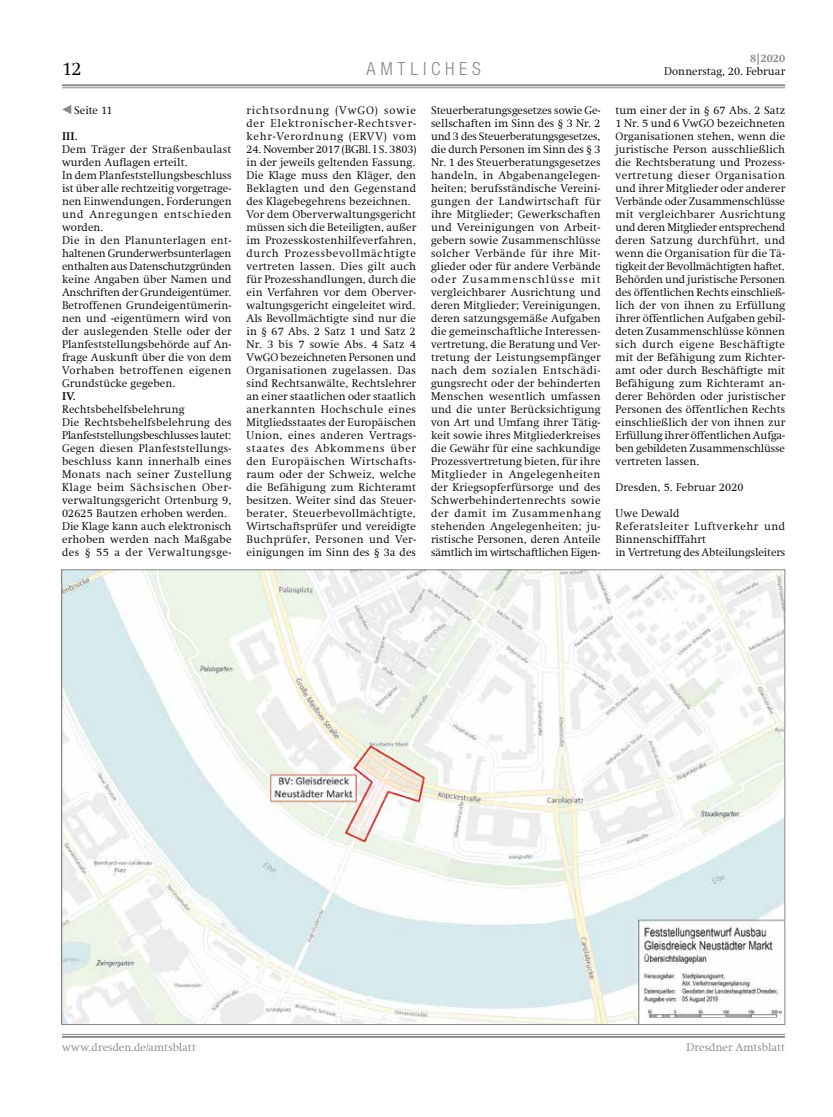
<style>
.page{position:relative;width:833px;height:1117px;background:#fff}
.page>*{position:absolute;margin:0;border:0;box-sizing:border-box;transform-origin:0 0}
.t1{font:300 18.75px "Swift Com";color:#000}
.t2{font:300 condensed 18.12px "Helvetica Neue";letter-spacing:.265em;color:#87888a}
.Fliesstext{font:300 11.25px/13px "Swift Com";letter-spacing:.01em;color:#000;text-align:justify}
.Fliesstext-2{font:300 11.25px/13px "Swift Com";letter-spacing:-.015em;color:#000}
.Fliesstext-3{font:300 11.25px/13px "Swift Com";letter-spacing:.045em;color:#000}
.t3{font:300 11.25px "Swift Com";letter-spacing:.005em;color:#87888a}
.Fliesstext-4{font:700 11.25px "Swift Com";color:#000}
.t4{font:700 11.25px "Swift Com";color:#87888a}
</style>
<div class="page">
<hr style="left:62px;top:87px;width:723px;height:1px;background:#87888a">
<hr style="left:62px;top:84px;width:723px;height:2px;background:#87888a">
<hr style="left:62px;top:1033px;width:723px;height:1px;background:#87888a">
<hr style="left:62px;top:1035px;width:723px;height:2px;background:#87888a">
<img style="left:63px;top:571px;width:720px;height:451px">
<svg style="left:62px;top:105px;width:9px;height:9px"></svg>
<h1 class="t1" style="left:62px;top:58px;width:21px">12</h1>
<h2 class="t2" style="left:366px;top:58px;width:116px">AMTLICHES</h2>
<p class="t4" style="left:750px;top:52px;width:36px">8|2020</p>
<p class="Fliesstext" style="left:664px;top:65px;width:122px">Donnerstag, 20. Februar</p>
<p class="Fliesstext" style="left:74px;top:104px;width:40px">Seite 11</p>
<p class="Fliesstext-4" style="left:62px;top:130px;width:17px">III.</p>
<p class="Fliesstext" style="left:62px;top:143px;width:171px">Dem Träger der Straßenbaulast wurden Auflagen erteilt.</p>
<p class="Fliesstext" style="left:62px;top:169px;width:171px">In dem Planfeststellungsbeschluss ist über alle rechtzeitig vorgetrage&shy;nen Einwendungen, Forderungen und Anregungen entschieden worden.</p>
<p class="Fliesstext" style="left:62px;top:234px;width:171px">Die in den Planunterlagen ent&shy;haltenen Grunderwerbsunterlagen enthalten aus Datenschutzgründen keine Angaben über Namen und Anschriften der Grundeigentümer.<br>Betroffenen Grundeigentümerin&shy;nen und -eigentümern wird von der auslegenden Stelle oder der Planfeststellungsbehörde auf An&shy;frage Auskunft über die von dem Vorhaben betroffenen eigenen Grundstücke gegeben.</p>
<p class="Fliesstext-4" style="left:62px;top:390px;width:15px">IV.</p>
<p class="Fliesstext" style="left:62px;top:403px;width:124px">Rechtsbehelfsbelehrung</p>
<p class="Fliesstext-2" style="left:62px;top:416px;width:171px">Die Rechtsbehelfsbelehrung des<br>Planfeststellungsbeschlusses lautet:</p>
<p class="Fliesstext" style="left:62px;top:442px;width:171px">Gegen diesen Planfeststellungs&shy;beschluss kann innerhalb eines Monats nach seiner Zustellung Klage beim Sächsischen Ober&shy;verwaltungsgericht Ortenburg 9, 02625 Bautzen erhoben werden.</p>
<p class="Fliesstext" style="left:62px;top:520px;width:171px">Die Klage kann auch elektronisch erhoben werden nach Maßgabe des § 55 a der Verwaltungsge-</p>
<p class="Fliesstext" style="left:246px;top:104px;width:171px">richtsordnung (VwGO) sowie der Elektronischer-Rechtsver&shy;kehr-Verordnung (ERVV) vom</p>
<p class="Fliesstext" style="left:246px;top:143px;width:171px">24. November 2017 (BGBl. I S. 3803) in der jeweils geltenden Fassung.</p>
<p class="Fliesstext" style="left:246px;top:169px;width:171px">Die Klage muss den Kläger, den Beklagten und den Gegenstand des Klagebegehrens bezeichnen.</p>
<p class="Fliesstext" style="left:246px;top:208px;width:171px">Vor dem Oberverwaltungsgericht müssen sich die Beteiligten, außer im Prozesskostenhilfeverfahren, durch Prozessbevollmächtigte vertreten lassen. Dies gilt auch für Prozesshandlungen, durch die ein Verfahren vor dem Oberver&shy;waltungsgericht eingeleitet wird.</p>
<p class="Fliesstext" style="left:246px;top:312px;width:171px">Als Bevollmächtigte sind nur die in § 67 Abs. 2 Satz 1 und Satz 2<br>Nr. 3 bis 7 sowie Abs. 4 Satz 4<br>VwGO bezeichneten Personen und Organisationen zugelassen. Das sind Rechtsanwälte, Rechtslehrer an einer staatlichen oder staatlich anerkannten Hochschule eines Mitgliedsstaates der Europäischen Union, eines anderen Vertrags&shy;staates des Abkommens über den Europäischen Wirtschafts&shy;raum oder der Schweiz, welche die Befähigung zum Richteramt besitzen. Weiter sind das Steuer&shy;berater, Steuerbevollmächtigte, Wirtschaftsprüfer und vereidigte Buchprüfer, Personen und Ver&shy;einigungen im Sinn des § 3a des</p>
<p class="Fliesstext" style="left:431px;top:104px;width:171px">Steuerberatungsgesetzes sowie Ge&shy;sellschaften im Sinn des § 3 Nr. 2 und 3 des Steuerberatungsgesetzes, die durch Personen im Sinn des § 3<br>Nr. 1 des Steuerberatungsgesetzes handeln, in Abgabenangelegen&shy;heiten; berufsständische Vereini&shy;gungen der Landwirtschaft für ihre Mitglieder; Gewerkschaften und Vereinigungen von Arbeit&shy;gebern sowie Zusammenschlüsse solcher Verbände für ihre Mit&shy;glieder oder für andere Verbände oder Zusammenschlüsse mit vergleichbarer Ausrichtung und deren Mitglieder; Vereinigungen, deren satzungsgemäße Aufgaben die gemeinschaftliche Interessen&shy;vertretung, die Beratung und Ver&shy;tretung der Leistungsempfänger nach dem sozialen Entschädi&shy;gungsrecht oder der behinderten Menschen wesentlich umfassen und die unter Berücksichtigung von Art und Umfang ihrer Tätig&shy;keit sowie ihres Mitgliederkreises die Gewähr für eine sachkundige Prozessvertretung bieten, für ihre Mitglieder in Angelegenheiten der Kriegsopferfürsorge und des Schwerbehindertenrechts sowie der damit im Zusammenhang stehenden Angelegenheiten; ju&shy;ristische Personen, deren Anteile sämtlich im wirtschaftlichen Eigen-</p>
<p class="Fliesstext" style="left:615px;top:104px;width:171px">tum einer der in § 67 Abs. 2 Satz 1 Nr. 5 und 6 VwGO bezeichneten Organisationen stehen, wenn die juristische Person ausschließlich die Rechtsberatung und Prozess&shy;vertretung dieser Organisation und ihrer Mitglieder oder anderer Verbände oder Zusammenschlüsse mit vergleichbarer Ausrichtung und deren Mitglieder entsprechend deren Satzung durchführt, und wenn die Organisation für die Tä&shy;tigkeit der Bevollmächtigten haftet.</p>
<p class="Fliesstext" style="left:615px;top:273px;width:171px">Behörden und juristische Personen des öffentlichen Rechts einschließ&shy;lich der von ihnen zu Erfüllung ihrer öffentlichen Aufgaben gebil&shy;deten Zusammenschlüsse können sich durch eigene Beschäftigte mit der Befähigung zum Richter&shy;amt oder durch Beschäftigte mit Befähigung zum Richteramt an&shy;derer Behörden oder juristischer Personen des öffentlichen Rechts einschließlich der von ihnen zur Erfüllung ihrer öffentlichen Aufga&shy;ben gebildeten Zusammenschlüsse vertreten lassen.</p>
<p class="Fliesstext" style="left:615px;top:481px;width:130px">Dresden, 5. Februar 2020</p>
<p class="Fliesstext" style="left:615px;top:507px;width:65px">Uwe Dewald</p>
<p class="Fliesstext-3" style="left:615px;top:520px;width:171px">Referatsleiter Luftverkehr und<br>Binnenschifffahrt</p>
<p class="Fliesstext" style="left:615px;top:546px;width:171px">in Vertretung des Abteilungsleiters</p>
<p class="t3" style="left:62px;top:1040px;width:135px">www.dresden.de/amtsblatt</p>
<p class="t3" style="left:686px;top:1040px;width:100px">Dresdner Amtsblatt</p>
</div>
